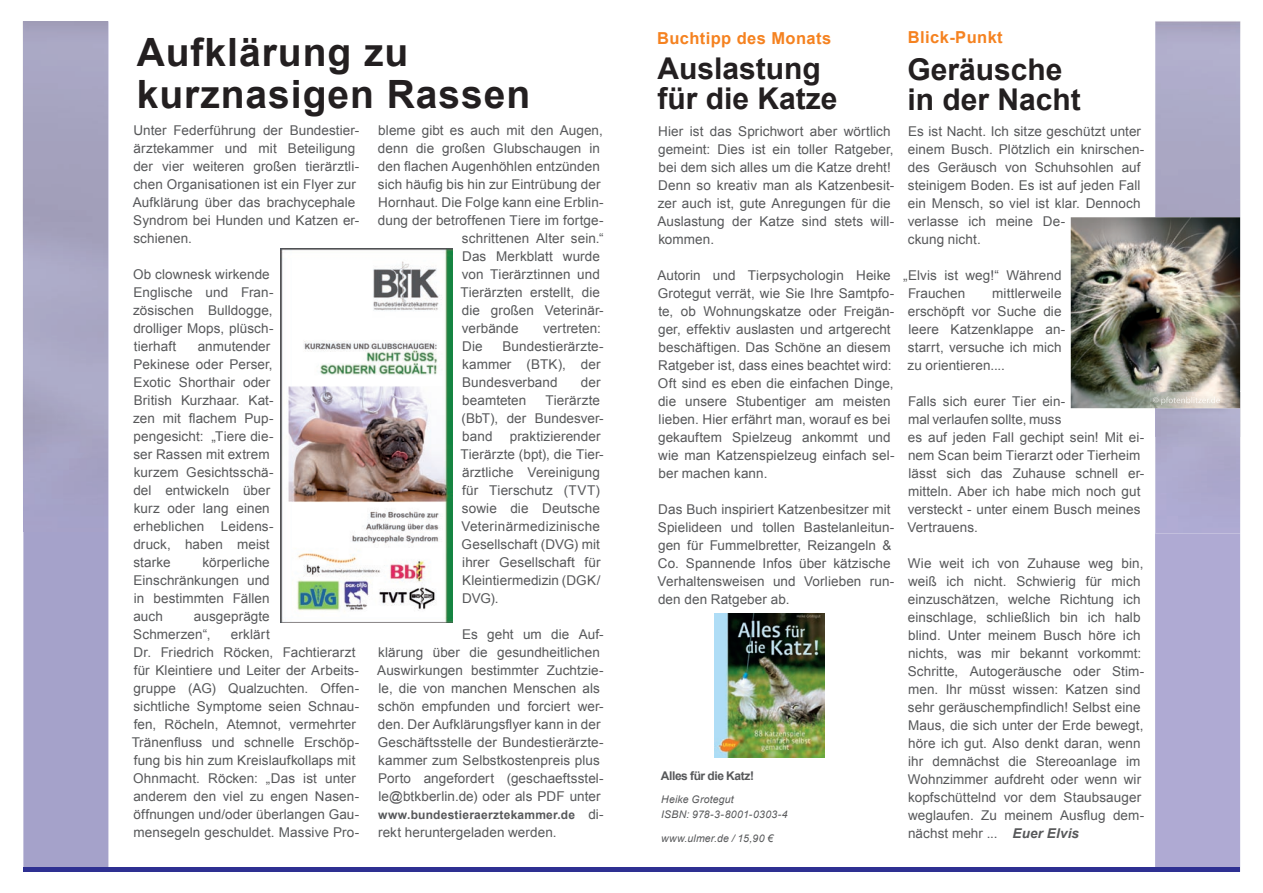
<style>
.page{position:relative;width:1263px;height:893px;background:#fff}
.page>*{position:absolute;margin:0;border:0;box-sizing:border-box;transform-origin:0 0}
.t1{font:700 39px/42px "Arial";letter-spacing:.025em;color:#231f20}
.t2{font:700 30px/30px "Arial";color:#231f20}
.t3{font:700 16.5px "Arial";letter-spacing:.025em;color:#f58220}
.t4{font:13.5px/18px "Arial";letter-spacing:.005em;color:#57585a}
.t5{font:700 12px "Arial";letter-spacing:.02em;color:#57585a}
.t6{font:700 12px "Arial";letter-spacing:-.03em;color:#57585a}
.t7{font:italic 10.5px/15px "Arial";letter-spacing:.015em;color:#57585a}
.s1{font-weight:400;font-size:13.5px}
.s2{font-weight:700;font-style:italic}
</style>
<div class="page">
<div style="left:23px;top:531px;width:85px;height:336px;background:#a5a2ca"></div>
<div style="left:23px;top:867px;width:608px;height:5px;background:#2e3092"></div>
<div style="left:1155px;top:533px;width:85px;height:339px;background:#afaad3"></div>
<div style="left:631px;top:867px;width:608px;height:5px;background:#2e3092"></div>
<img style="left:1155px;top:21px;width:85px;height:512px">
<img style="left:281px;top:249px;width:172px;height:374px">
<img style="left:1071px;top:217px;width:169px;height:191px">
<img style="left:714px;top:613px;width:111px;height:145px">
<div style="left:1155px;top:392px;width:86px;height:45px;background:#adabc8"></div>
<img style="left:1150px;top:392px;width:90px;height:16px">
<img style="left:1153px;top:397px;width:67px;height:8px">
<h1 class="t1" style="left:137px;top:32px;width:395px">Aufklärung zu kurznasigen Rassen</h1>
<p class="t4" style="left:133px;top:122px;width:228px">Unter Federführung der Bundestier&shy;ärztekammer und mit Beteiligung der vier weiteren großen tierärztli&shy;chen Organisationen ist ein Flyer zur<br>Aufklärung über das brachycephale<br>Syndrom bei Hunden und Katzen er&shy;schienen.</p>
<p class="t4" style="left:133px;top:266px;width:142px">Ob clownesk wirkende<br>Englische und Fran&shy;zösischen Bulldogge, drolliger Mops, plüsch&shy;tierhaft</p>
<p class="t4" style="left:133px;top:338px;width:142px;text-indent:65px">anmutender<br>Pekinese oder Perser,<br>Exotic Shorthair oder<br>British Kurzhaar. Kat&shy;zen mit flachem Pup&shy;pengesicht: „Tiere die&shy;ser Rassen mit extrem kurzem Gesichtsschä&shy;del entwickeln über kurz oder lang einen erheblichen Leidens&shy;druck, haben meist starke</p>
<p class="t4" style="left:133px;top:554px;width:138px;text-align:justify;text-indent:69px">körperliche Einschränkungen und in bestimmten Fällen auch</p>
<p class="t4" style="left:133px;top:608px;width:138px;text-indent:61px">ausgeprägte<br>Schmerzen“,</p>
<p class="t4" style="left:132px;top:626px;width:229px;text-indent:99px">erklärt<br>Dr. Friedrich Röcken, Fachtierarzt für Kleintiere und Leiter der Arbeits&shy;gruppe (AG) Qualzuchten. Offen&shy;sichtliche Symptome seien Schnau&shy;fen, Röcheln, Atemnot, vermehrter Tränenfluss und schnelle Erschöp&shy;fung bis hin zum Kreislaufkollaps mit Ohnmacht. Röcken: „Das ist unter anderem den viel zu engen Nasen&shy;öffnungen und/oder überlangen Gau&shy;mensegeln geschuldet. Massive Pro-</p>
<p class="t4" style="left:378px;top:122px;width:226px">bleme gibt es auch mit den Augen,</p>
<p class="t4" style="left:378px;top:140px;width:224px">denn die großen Glubschaugen in</p>
<p class="t4" style="left:378px;top:158px;width:223px">den flachen Augenhöhlen entzünden</p>
<p class="t4" style="left:378px;top:176px;width:224px">sich häufig bis hin zur Eintrübung der</p>
<p class="t4" style="left:378px;top:194px;width:227px">Hornhaut. Die Folge kann eine Erblin-</p>
<p class="t4" style="left:378px;top:212px;width:227px">dung der betroffenen Tiere im fortge-</p>
<p class="t4" style="left:462px;top:229px;width:143px">schrittenen Alter sein.“</p>
<p class="t4" style="left:462px;top:247px;width:139px">Das Merkblatt wurde</p>
<p class="t4" style="left:462px;top:265px;width:140px">von Tierärztinnen und</p>
<p class="t4" style="left:460px;top:283px;width:141px">Tierärzten erstellt, die</p>
<p class="t4" style="left:462px;top:301px;width:143px">die großen Veterinär-</p>
<p class="t4" style="left:462px;top:319px;width:58px">verbände</p>
<p class="t4" style="left:543px;top:319px;width:59px">vertreten:</p>
<p class="t4" style="left:462px;top:337px;width:22px">Die</p>
<p class="t4" style="left:462px;top:337px;width:143px;text-indent:40px">Bundestierärzte&shy;kammer (BTK), der<br>Bundesverband</p>
<p class="t4" style="left:581px;top:373px;width:21px">der</p>
<p class="t4" style="left:461px;top:391px;width:144px;text-indent:84px">Tierärzte (BbT), der Bundesver&shy;band</p>
<p class="t4" style="left:462px;top:391px;width:66px">beamteten</p>
<p class="t4" style="left:460px;top:427px;width:145px;text-indent:49px">praktizierender<br>Tierärzte (bpt), die Tier&shy;ärztliche Vereinigung für Tierschutz (TVT) sowie die Deutsche<br>Veterinärmedizinische<br>Gesellschaft (DVG) mit ihrer Gesellschaft für<br>Kleintiermedizin (DGK/<br>DVG).</p>
<p class="t4" style="left:377px;top:625px;width:228px;text-indent:85px">Es geht um die Auf&shy;klärung über die gesundheitlichen Auswirkungen bestimmter Zuchtzie&shy;le, die von manchen Menschen als schön empfunden und forciert wer&shy;den. Der Aufklärungsflyer kann in der Geschäftsstelle der Bundestierärzte&shy;kammer zum Selbstkostenpreis plus Porto angefordert (geschaeftsstel&shy;le@btkberlin.de) oder als PDF unter</p>
<p class="t5" style="left:378px;top:807px;width:227px">www.bundestieraerztekammer.de <span class="s1">di-</span></p>
<p class="t4" style="left:378px;top:824px;width:180px">rekt heruntergeladen werden.</p>
<p class="t3" style="left:657px;top:27px;width:176px">Buchtipp des Monats</p>
<p class="t3" style="left:908px;top:26px;width:96px">Blick-Punkt</p>
<h2 class="t2" style="left:657px;top:54px;width:182px">Auslastung für die Katze</h2>
<h2 class="t2" style="left:907px;top:55px;width:175px">Geräusche in der Nacht</h2>
<p class="t4" style="left:657px;top:123px;width:239px">Hier ist das Sprichwort aber wörtlich gemeint: Dies ist ein toller Ratgeber, bei dem sich alles um die Katze dreht!<br>Denn so kreativ man als Katzenbesit&shy;zer auch ist, gute Anregungen für die Auslastung der Katze sind stets will&shy;kommen.</p>
<p class="t4" style="left:657px;top:267px;width:239px">Autorin und Tierpsychologin Heike Grotegut verrät, wie Sie Ihre Samtpfo&shy;te, ob Wohnungskatze oder Freigän&shy;ger, effektiv auslasten und artgerecht beschäftigen. Das Schöne an diesem Ratgeber ist, dass eines beachtet wird:<br>Oft sind es eben die einfachen Dinge, die unsere Stubentiger am meisten lieben. Hier erfährt man, worauf es bei gekauftem Spielzeug ankommt und wie man Katzenspielzeug einfach sel&shy;ber machen kann.</p>
<p class="t4" style="left:657px;top:501px;width:238px">Das Buch inspiriert Katzenbesitzer mit Spielideen und tollen Bastelanleitun&shy;gen für Fummelbretter, Reizangeln &amp; Co. Spannende Infos über kätzische Verhaltensweisen und Vorlieben run&shy;den den Ratgeber ab.</p>
<p class="t6" style="left:661px;top:768px;width:95px">Alles für die Katz!</p>
<p class="t7" style="left:661px;top:792px;width:128px">Heike Grotegut<br>ISBN: 978-3-8001-0303-4</p>
<p class="t7" style="left:661px;top:831px;width:114px">www.ulmer.de / 15,90 €</p>
<p class="t4" style="left:908px;top:123px;width:238px">Es ist Nacht. Ich sitze geschützt unter einem Busch. Plötzlich ein knirschen&shy;des Geräusch von Schuhsohlen auf steinigem Boden. Es ist auf jeden Fall ein Mensch, so viel ist klar. Dennoch verlasse ich meine De-<br>ckung nicht.</p>
<p class="t4" style="left:908px;top:267px;width:155px;text-indent:-5px">„Elvis ist weg!“ Während<br>Frauchen</p>
<p class="t4" style="left:908px;top:285px;width:159px;text-indent:85px">mittlerweile erschöpft vor Suche die leere Katzenklappe an&shy;starrt, versuche ich mich zu orientieren....</p>
<p class="t4" style="left:907px;top:393px;width:238px">Falls sich eurer Tier ein-<br>mal verlaufen sollte, muss<br>es auf jeden Fall gechipt sein! Mit ei&shy;nem Scan beim Tierarzt oder Tierheim lässt sich das Zuhause schnell er&shy;mitteln. Aber ich habe mich noch gut versteckt - unter einem Busch meines<br>Vertrauens.</p>
<p class="t4" style="left:908px;top:555px;width:238px">Wie weit ich von Zuhause weg bin, weiß ich nicht. Schwierig für mich einzuschätzen, welche Richtung ich einschlage, schließlich bin ich halb blind. Unter meinem Busch höre ich nichts, was mir bekannt vorkommt:<br>Schritte, Autogeräusche oder Stim&shy;men. Ihr müsst wissen: Katzen sind sehr geräuschempfindlich! Selbst eine Maus, die sich unter der Erde bewegt, höre ich gut. Also denkt daran, wenn ihr demnächst die Stereoanlage im Wohnzimmer aufdreht oder wenn wir kopfschüttelnd vor dem Staubsauger weglaufen. Zu meinem Ausflug dem&shy;nächst mehr ... <span class="s2">Euer Elvis</span></p>
</div>
